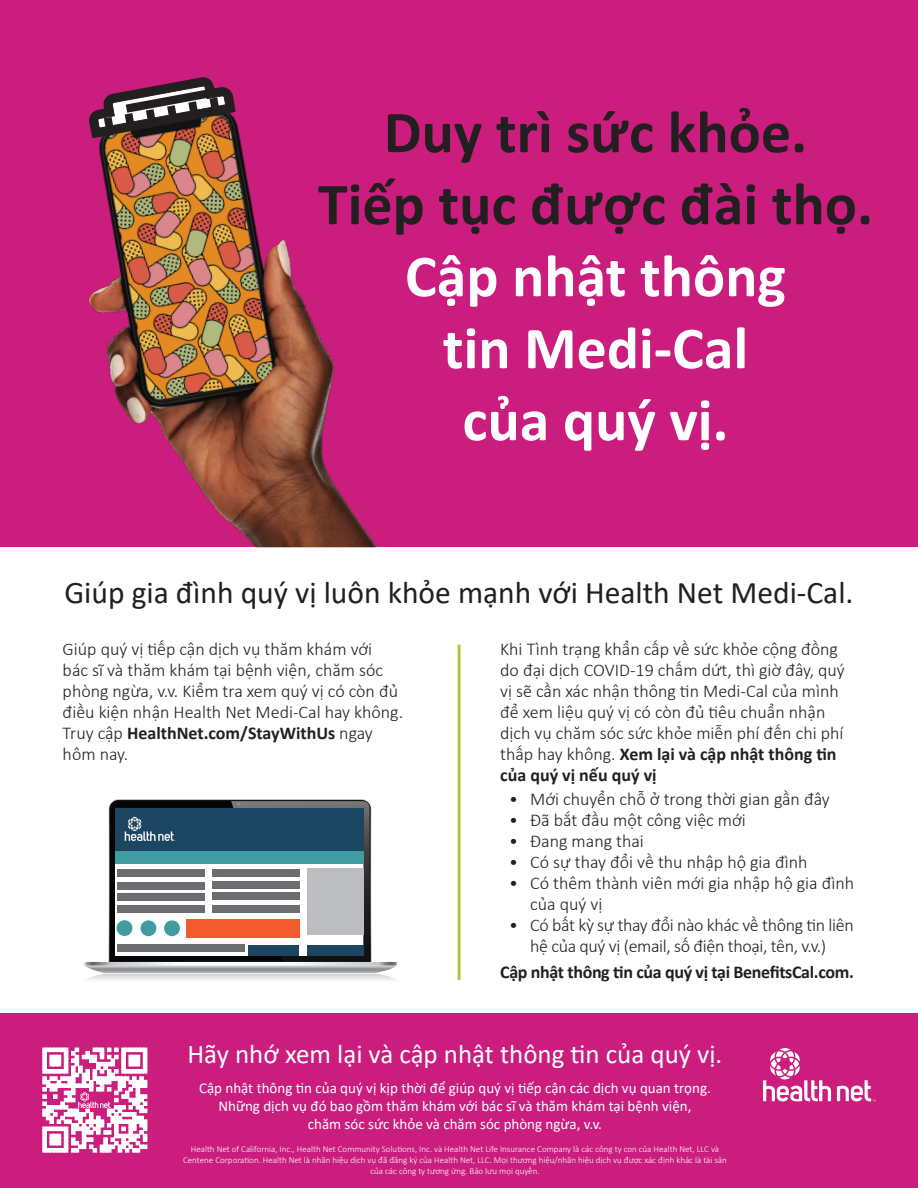
<style>
.page{position:relative;width:918px;height:1188px;background:#fff}
.page>*{position:absolute;margin:0;border:0;box-sizing:border-box;transform-origin:0 0}
.t1{font:700 60px/72px "Calibri";color:#231f20;text-align:center}
.t2{font:700 60px/72px "Calibri";color:#fff;text-align:center}
.t3{font:31.5px "Calibri";color:#231f20}
.t4{font:27px "Calibri";color:#fff}
.t5{font:300 18px/21px "Calibri";color:#231f20}
.t6{font:300 18px/21px "Calibri";letter-spacing:-.02em;color:#231f20;text-align:center}
.t7{font:700 18px "Calibri";letter-spacing:-.02em;color:#231f20}
.t8{font:15px/18px "Calibri";color:#fff;text-align:center}
.t9{font:300 9px/10.8px "Calibri";color:#fff;text-align:center}
.s1{font-weight:700}
</style>
<div class="page">
<div style="left:0;top:0;width:918px;height:547px;background:#ca1d7e"></div>
<div style="left:0;top:1013px;width:918px;height:175px;background:#ca1d7e"></div>
<svg style="left:763px;top:1048px;width:68px;height:54px"></svg>
<svg style="left:837px;top:1080px;width:38px;height:22px"></svg>
<svg style="left:83px;top:800px;width:314px;height:180px"></svg>
<hr style="left:458px;top:645px;width:3px;height:335px;background:#abc938">
<svg style="left:43px;top:1048px;width:104px;height:104px"></svg>
<img style="left:88px;top:109px;width:289px;height:438px">
<svg style="left:89px;top:78px;width:146px;height:63px"></svg>
<h1 class="t1" style="left:318px;top:95px;width:557px">Duy trì sức khỏe.<br>Tiếp tục được đài thọ.</h1>
<h2 class="t2" style="left:405px;top:239px;width:382px">Cập nhật thông tin Medi-Cal của quý vị.</h2>
<h3 class="t3" style="left:64px;top:571px;width:791px">Giúp gia đình quý vị luôn khỏe mạnh với Health Net Medi-Cal.</h3>
<p class="t5" style="left:63px;top:639px;width:342px">Giúp quý vị tiếp cận dịch vụ thăm khám với<br>bác sĩ và thăm khám tại bệnh viện, chăm sóc phòng ngừa, v.v. Kiểm tra xem quý vị có còn đủ điều kiện nhận Health Net Medi-Cal hay không.<br>Truy cập <span class="s1">HealthNet.com/StayWithUs</span> ngay hôm nay.</p>
<p class="t5" style="left:500px;top:639px;width:346px">Khi Tình trạng khẩn cấp về sức khỏe cộng đồng do đại dịch COVID-19 chấm dứt, thì giờ đây, quý vị sẽ cần xác nhận thông tin Medi-Cal của mình để xem liệu quý vị có còn đủ tiêu chuẩn nhận dịch vụ chăm sóc sức khỏe miễn phí đến chi phí thấp hay không. <span class="s1">Xem lại và cập nhật thông tin của quý vị nếu quý vị</span></p>
<p class="t5" style="left:509px;top:789px;width:322px">• Mới chuyển chỗ ở trong thời gian gần đây</p>
<p class="t5" style="left:509px;top:810px;width:238px">• Đã bắt đầu một công việc mới</p>
<p class="t5" style="left:509px;top:831px;width:136px">• Đang mang thai</p>
<p class="t5" style="left:509px;top:852px;width:300px">• Có sự thay đổi về thu nhập hộ gia đình</p>
<p class="t5" style="left:530px;top:873px;width:326px;text-indent:-21px">• Có thêm thành viên mới gia nhập hộ gia đình của quý vị</p>
<p class="t6" style="left:509px;top:915px;width:346px">• Có bất kỳ sự thay đổi nào khác về thông tin liên hệ của quý vị (email, số điện thoại, tên, v.v.)</p>
<p class="t7" style="left:500px;top:959px;width:355px">Cập nhật thông tin của quý vị tại BenefitsCal.com.</p>
<h3 class="t4" style="left:187px;top:1036px;width:536px">Hãy nhớ xem lại và cập nhật thông tin của quý vị.</h3>
<p class="t8" style="left:199px;top:1079px;width:513px">Cập nhật thông tin của quý vị kịp thời để giúp quý vị tiếp cận các dịch vụ quan trọng.<br>Những dịch vụ đó bao gồm thăm khám với bác sĩ và thăm khám tại bệnh viện,<br>chăm sóc sức khỏe và chăm sóc phòng ngừa, v.v.</p>
<p class="t9" style="left:183px;top:1144px;width:545px">Health Net of California, Inc., Health Net Community Solutions, Inc. và Health Net Life Insurance Company là các công ty con của Health Net, LLC và<br>Centene Corporation. Health Net là nhãn hiệu dịch vụ đã đăng ký của Health Net, LLC. Mọi thương hiệu/nhãn hiệu dịch vụ được xác định khác là tài sản của các công ty tương ứng. Bảo lưu mọi quyền.</p>
</div>
